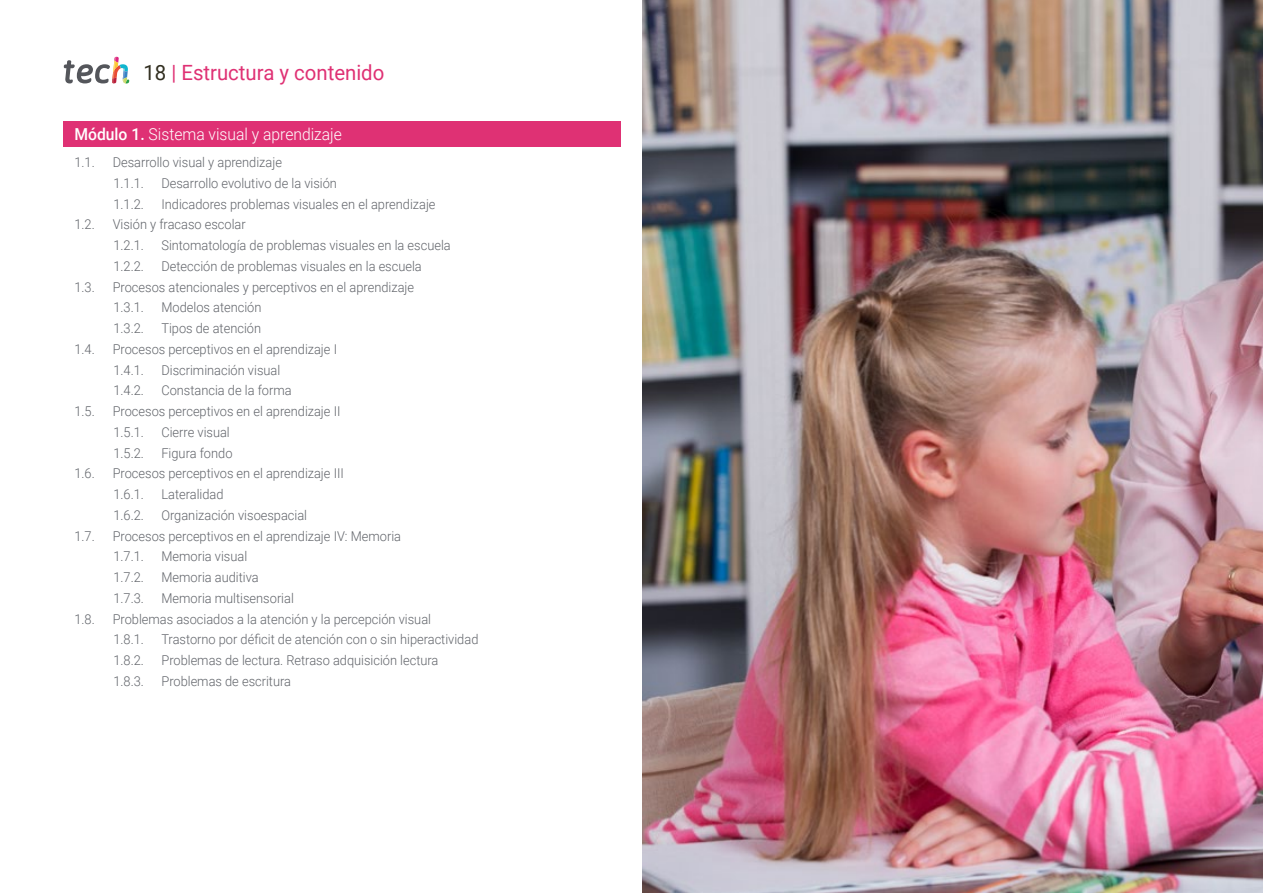
<style>
.page{position:relative;width:1263px;height:893px;background:#fff}
.page>*{position:absolute;margin:0;border:0;box-sizing:border-box;transform-origin:0 0}
.t1{font:21px "Roboto";color:#df3174}
.t2{font:300 16.5px "Roboto";color:#fff;scale:.95 1}
.t3{font:300 13.5px/20.7px "Roboto";color:#61646a;scale:.95 1}
.s1{color:#312e20}
.s2{font-weight:500}
</style>
<div class="page">
<div style="left:63px;top:121px;width:558px;height:25px;background:#df3174"></div>
<img style="left:642px;top:0;width:621px;height:893px">
<svg style="left:64px;top:57px;width:65px;height:27px"></svg>
<h1 class="t1" style="left:144px;top:57px;width:242px"><span class="s1">18</span> | Estructura y contenido</h1>
<p class="t2" style="left:74px;top:123px;width:283px"><span class="s2">Módulo 1.</span> Sistema visual y aprendizaje</p>
<p class="t3" style="left:74px;top:151px;width:23px">1.1.</p>
<p class="t3" style="left:113px;top:151px;width:180px">Desarrollo visual y aprendizaje<br>1.1.1.</p>
<p class="t3" style="left:161px;top:172px;width:186px">Desarrollo evolutivo de la visión</p>
<p class="t3" style="left:113px;top:193px;width:34px">1.1.2.</p>
<p class="t3" style="left:161px;top:193px;width:290px">Indicadores problemas visuales en el aprendizaje</p>
<p class="t3" style="left:74px;top:214px;width:23px">1.2.</p>
<p class="t3" style="left:113px;top:214px;width:142px">Visión y fracaso escolar<br>1.2.1.</p>
<p class="t3" style="left:161px;top:234px;width:306px">Sintomatología de problemas visuales en la escuela</p>
<p class="t3" style="left:113px;top:255px;width:34px">1.2.2.</p>
<p class="t3" style="left:161px;top:255px;width:276px">Detección de problemas visuales en la escuela</p>
<p class="t3" style="left:74px;top:276px;width:23px">1.3.</p>
<p class="t3" style="left:113px;top:276px;width:319px">Procesos atencionales y perceptivos en el aprendizaje<br>1.3.1.</p>
<p class="t3" style="left:161px;top:297px;width:107px">Modelos atención</p>
<p class="t3" style="left:113px;top:317px;width:34px">1.3.2.</p>
<p class="t3" style="left:161px;top:317px;width:106px">Tipos de atención</p>
<p class="t3" style="left:74px;top:338px;width:23px">1.4.</p>
<p class="t3" style="left:113px;top:338px;width:238px">Procesos perceptivos en el aprendizaje I<br>1.4.1.</p>
<p class="t3" style="left:161px;top:359px;width:127px">Discriminación visual</p>
<p class="t3" style="left:113px;top:380px;width:34px">1.4.2.</p>
<p class="t3" style="left:161px;top:380px;width:139px">Constancia de la forma</p>
<p class="t3" style="left:74px;top:400px;width:23px">1.5.</p>
<p class="t3" style="left:113px;top:400px;width:241px">Procesos perceptivos en el aprendizaje II<br>1.5.1.</p>
<p class="t3" style="left:161px;top:421px;width:73px">Cierre visual</p>
<p class="t3" style="left:113px;top:442px;width:34px">1.5.2.</p>
<p class="t3" style="left:161px;top:442px;width:76px">Figura fondo</p>
<p class="t3" style="left:74px;top:463px;width:23px">1.6.</p>
<p class="t3" style="left:113px;top:463px;width:245px">Procesos perceptivos en el aprendizaje III<br>1.6.1.</p>
<p class="t3" style="left:161px;top:483px;width:67px">Lateralidad</p>
<p class="t3" style="left:113px;top:504px;width:34px">1.6.2.</p>
<p class="t3" style="left:161px;top:504px;width:155px">Organización visoespacial</p>
<p class="t3" style="left:74px;top:525px;width:23px">1.7.</p>
<p class="t3" style="left:113px;top:525px;width:305px">Procesos perceptivos en el aprendizaje IV: Memoria<br>1.7.1.</p>
<p class="t3" style="left:161px;top:546px;width:92px">Memoria visual</p>
<p class="t3" style="left:113px;top:566px;width:34px">1.7.2.</p>
<p class="t3" style="left:161px;top:566px;width:104px">Memoria auditiva</p>
<p class="t3" style="left:113px;top:587px;width:34px">1.7.3.</p>
<p class="t3" style="left:161px;top:587px;width:141px">Memoria multisensorial</p>
<p class="t3" style="left:74px;top:608px;width:23px">1.8.</p>
<p class="t3" style="left:113px;top:608px;width:337px">Problemas asociados a la atención y la percepción visual<br>1.8.1.</p>
<p class="t3" style="left:161px;top:629px;width:335px">Trastorno por déficit de atención con o sin hiperactividad</p>
<p class="t3" style="left:113px;top:649px;width:34px">1.8.2.</p>
<p class="t3" style="left:161px;top:649px;width:293px">Problemas de lectura. Retraso adquisición lectura</p>
<p class="t3" style="left:113px;top:670px;width:34px">1.8.3.</p>
<p class="t3" style="left:161px;top:670px;width:138px">Problemas de escritura</p>
</div>
